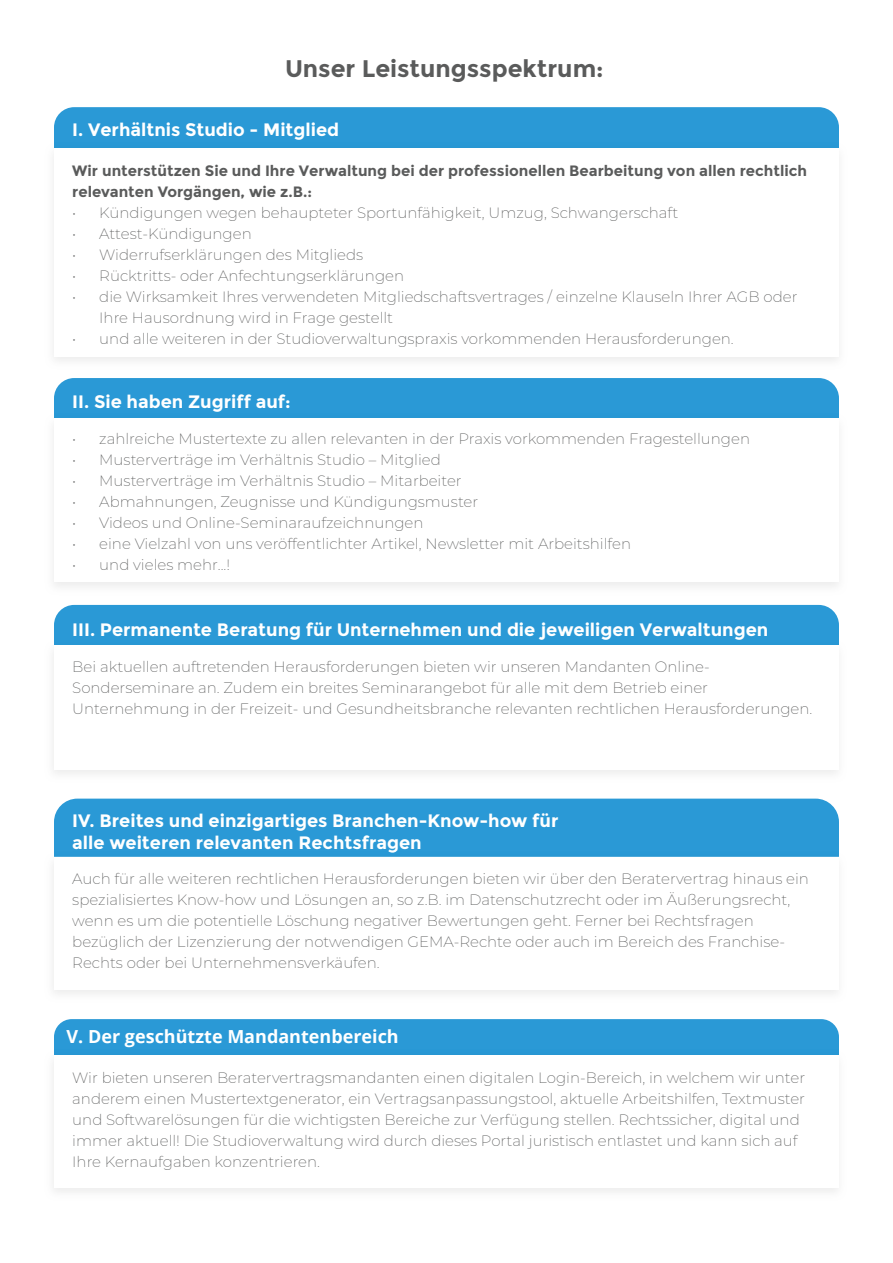
<style>
.page{position:relative;width:893px;height:1263px;background:#fff}
.page>*{position:absolute;margin:0;border:0;box-sizing:border-box;transform-origin:0 0}
.t1{font:700 24px "Montserrat";color:#5a5b5b}
.t2{font:700 18px/21.6px "Montserrat";color:#fff}
.t3{font:700 18px "Open Sans";color:#fff}
.t4{font:200 15px/21px "Montserrat";color:#5a5b5b}
.t5{font:700 15px/21px "Montserrat";color:#5a5b5b}
</style>
<div class="page">
<div style="left:54px;top:605px;width:785px;height:35px;background:#2a99d6"></div>
<div style="left:54px;top:640px;width:785px;height:5px;background:#2897d4"></div>
<div style="left:54px;top:799px;width:785px;height:53px;background:#2a99d6"></div>
<img style="left:54px;top:852px;width:785px;height:5px">
<img style="left:73px;top:852px;width:347px;height:1px">
<div style="left:54px;top:1019px;width:785px;height:30px;background:#2a99d6"></div>
<div style="left:54px;top:1049px;width:785px;height:6px;background:#2898d5"></div>
<div style="left:54px;top:107px;width:785px;height:35px;background:#2a99d6"></div>
<div style="left:54px;top:142px;width:785px;height:6px;background:#2898d5"></div>
<div style="left:54px;top:378px;width:785px;height:35px;background:#2a99d6"></div>
<div style="left:54px;top:413px;width:785px;height:5px;background:#2897d4"></div>
<h1 class="t1" style="left:285px;top:54px;width:320px">Unser Leistungsspektrum:</h1>
<p class="t2" style="left:72px;top:119px;width:268px">I. Verhältnis Studio - Mitglied</p>
<p class="t5" style="left:72px;top:160px;width:736px">Wir unterstützen Sie und Ihre Verwaltung bei der professionellen Bearbeitung von allen rechtlich relevanten Vorgängen, wie z.B.:</p>
<p class="t4" style="left:72px;top:202px;width:607px">• Kündigungen wegen behaupteter Sportunfähigkeit, Umzug, Schwangerschaft</p>
<p class="t4" style="left:72px;top:223px;width:181px">• Attest-Kündigungen</p>
<p class="t4" style="left:72px;top:244px;width:292px">• Widerrufserklärungen des Mitglieds</p>
<p class="t4" style="left:72px;top:265px;width:333px">• Rücktritts- oder Anfechtungserklärungen</p>
<p class="t4" style="left:99px;top:286px;width:700px;text-indent:-27px">• die Wirksamkeit Ihres verwendeten Mitgliedschaftsvertrages / einzelne Klauseln Ihrer AGB oder<br>Ihre Hausordnung wird in Frage gestellt</p>
<p class="t4" style="left:72px;top:328px;width:663px">• und alle weiteren in der Studioverwaltungspraxis vorkommenden Herausforderungen.</p>
<p class="t2" style="left:72px;top:390px;width:220px">II. Sie haben Zugriff auf:</p>
<p class="t4" style="left:72px;top:427px;width:679px">• zahlreiche Mustertexte zu allen relevanten in der Praxis vorkommenden Fragestellungen</p>
<p class="t4" style="left:72px;top:448px;width:370px">• Musterverträge im Verhältnis Studio – Mitglied</p>
<p class="t4" style="left:72px;top:469px;width:391px">• Musterverträge im Verhältnis Studio – Mitarbeiter</p>
<p class="t4" style="left:72px;top:490px;width:407px">• Abmahnungen, Zeugnisse und Kündigungsmuster</p>
<p class="t4" style="left:72px;top:511px;width:353px">• Videos und Online-Seminaraufzeichnungen</p>
<p class="t4" style="left:72px;top:532px;width:560px">• eine Vielzahl von uns veröffentlichter Artikel, Newsletter mit Arbeitshilfen</p>
<p class="t4" style="left:72px;top:553px;width:159px">• und vieles mehr...!</p>
<p class="t2" style="left:72px;top:618px;width:698px">III. Permanente Beratung für Unternehmen und die jeweiligen Verwaltungen</p>
<p class="t4" style="left:72px;top:655px;width:742px">Bei aktuellen auftretenden Herausforderungen bieten wir unseren Mandanten Online-<br>Sonderseminare an. Zudem ein breites Seminarangebot für alle mit dem Betrieb einer<br>Unternehmung in der Freizeit- und Gesundheitsbranche relevanten rechtlichen Herausforderungen.</p>
<p class="t2" style="left:72px;top:810px;width:488px">IV. Breites und einzigartiges Branchen-Know-how für alle weiteren relevanten Rechtsfragen</p>
<p class="t4" style="left:72px;top:868px;width:738px">Auch für alle weiteren rechtlichen Herausforderungen bieten wir über den Beratervertrag hinaus ein spezialisiertes Know-how und Lösungen an, so z.B. im Datenschutzrecht oder im Äußerungsrecht, wenn es um die potentielle Löschung negativer Bewertungen geht. Ferner bei Rechtsfragen bezüglich der Lizenzierung der notwendigen GEMA-Rechte oder auch im Bereich des Franchise-Rechts oder bei Unternehmensverkäufen.</p>
<p class="t3" style="left:67px;top:1024px;width:334px">V. Der geschützte Mandantenbereich</p>
<p class="t4" style="left:72px;top:1067px;width:734px">Wir bieten unseren Beratervertragsmandanten einen digitalen Login-Bereich, in welchem wir unter anderem einen Mustertextgenerator, ein Vertragsanpassungstool, aktuelle Arbeitshilfen, Textmuster und Softwarelösungen für die wichtigsten Bereiche zur Verfügung stellen. Rechtssicher, digital und immer aktuell! Die Studioverwaltung wird durch dieses Portal juristisch entlastet und kann sich auf Ihre Kernaufgaben konzentrieren.</p>
</div>
